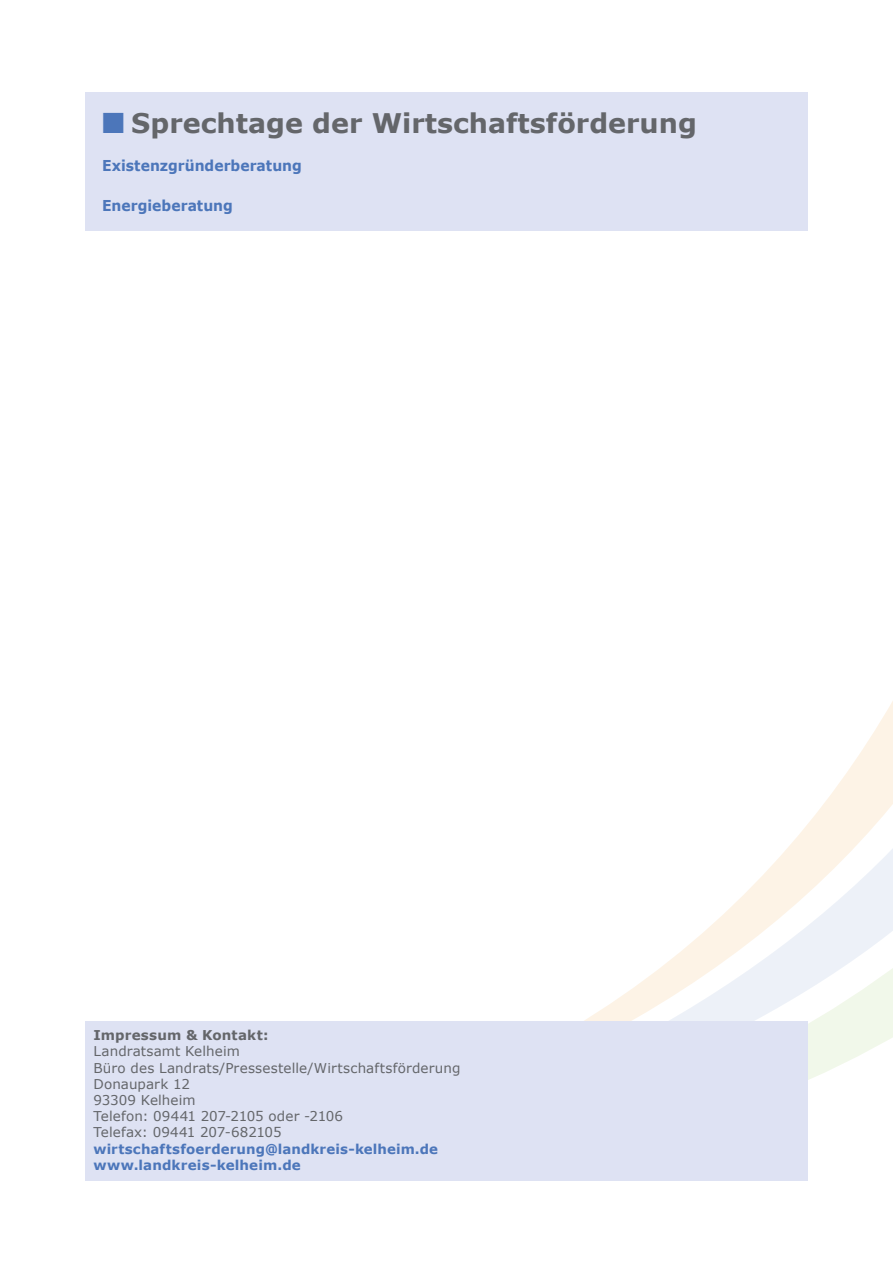
<style>
.page{position:relative;width:893px;height:1263px;background:#fff}
.page>*{position:absolute;margin:0;border:0;box-sizing:border-box;transform-origin:0 0}
.t1{font:700 27px "Verdana";color:#64666a}
.t2{font:700 15px "Verdana";color:#4c76ba;scale:.93 1}
.t3{font:13.5px/16.2px "Verdana";letter-spacing:.005em;color:#64666a}
.t4{font:700 13.5px/16.2px "Verdana";letter-spacing:.01em;color:#4c76ba}
.t5{font:700 13.5px "Verdana";letter-spacing:.01em;color:#64666a}
.s1{font-family:"European Pi Three";font-weight:400;color:#4c76ba}
</style>
<div class="page">
<svg style="left:584px;top:701px;width:309px;height:379px"></svg>
<div style="left:85px;top:1021px;width:723px;height:29px;background:#dee2f3"></div>
<div style="left:85px;top:1037px;width:723px;height:30px;background:#dee2f3"></div>
<div style="left:85px;top:1054px;width:723px;height:45px;background:#dee2f3"></div>
<div style="left:85px;top:1086px;width:723px;height:29px;background:#dee2f3"></div>
<div style="left:85px;top:1102px;width:723px;height:29px;background:#dee2f3"></div>
<div style="left:85px;top:1118px;width:723px;height:30px;background:#dee2f3"></div>
<div style="left:85px;top:1135px;width:723px;height:29px;background:#dee2f3"></div>
<div style="left:85px;top:1151px;width:723px;height:29px;background:#dee2f3"></div>
<div style="left:85px;top:92px;width:723px;height:139px;background:#dee2f3"></div>
<h1 class="t1" style="left:102px;top:104px;width:596px"><span class="s1">!</span> Sprechtage der Wirtschaftsförderung</h1>
<p class="t2" style="left:102px;top:155px;width:216px">Existenzgründerberatung</p>
<p class="t2" style="left:102px;top:195px;width:142px">Energieberatung</p>
<p class="t5" style="left:94px;top:1026px;width:176px">Impressum &amp; Kontakt:</p>
<p class="t3" style="left:94px;top:1043px;width:368px">Landratsamt Kelheim<br>Büro des Landrats/Pressestelle/Wirtschaftsförderung<br>Donaupark 12<br>93309 Kelheim<br>Telefon: 09441 207-2105 oder -2106<br>Telefax: 09441 207-682105</p>
<p class="t4" style="left:94px;top:1140px;width:346px">wirtschaftsfoerderung@landkreis-kelheim.de www.landkreis-kelheim.de</p>
</div>
